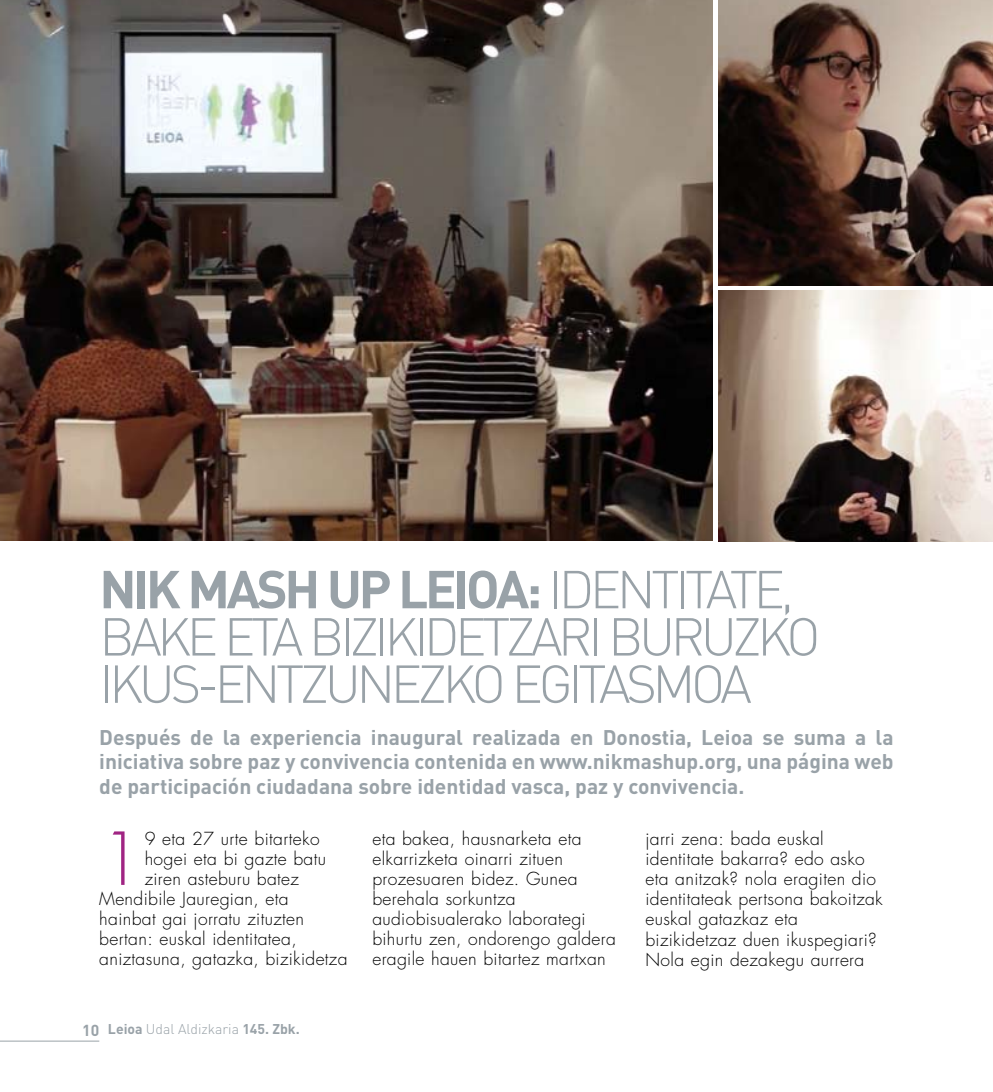
<style>
.page{position:relative;width:993px;height:1092px;background:#fff}
.page>*{position:absolute;margin:0;border:0;box-sizing:border-box;transform-origin:0 0}
.t1{font:300 70.88px "Futura";color:#a02483}
.t2{font:300 52.5px/47.2px "DIN";letter-spacing:-.085em;color:#99a2a8}
.t3{font:700 52.5px "DIN";letter-spacing:-.065em;color:#99a2a8}
.t4{font:700 21px/24.5px "DIN";color:#99a2a8;text-align:justify}
.t5{font:300 17.5px/20.1px "Futura";letter-spacing:.02em;color:#000}
.t6{font:300 14px "DIN";color:#99a2a8}
.s1{font-weight:300}
.s2{font-weight:700;font-size:15.75px}
.s3{font-weight:700}
</style>
<div class="page">
<hr style="left:0;top:1040px;width:99px;height:1px;background:#99a2a8">
<img style="left:0;top:0;width:712px;height:540px">
<img style="left:718px;top:0;width:274px;height:285px">
<img style="left:718px;top:290px;width:274px;height:251px">
<h2 class="t3" style="left:99px;top:555px;width:611px">NIK MASH UP LEIOA: <span class="s1">IDENTITATE</span></h2>
<h2 class="t2" style="left:780px;top:565px;width:15px">,</h2>
<h2 class="t2" style="left:99px;top:612px;width:722px;text-indent:633px">ZKO<br>IKUS-ENTZU NEZKO EGITASMOA</h2>
<p class="t4" style="left:99px;top:723px;width:795px">Después de la experiencia inaugural realizada en Donostia, Leioa se suma a la iniciativa sobre paz y convivencia contenida en www.nikmashup.org, una página web de participación ciudadana sobre identidad vasca, paz y convivencia.</p>
<h1 class="t1" style="left:99px;top:816px;width:45px">1</h1>
<p class="t5" style="left:145px;top:828px;width:176px">9 eta 27 urte bitarteko</p>
<h2 class="t2" style="left:99px;top:612px;width:539px">BAKE ETA BIZIKIDETZARI BURU</h2>
<p class="t5" style="left:372px;top:828px;width:245px">eta bakea, hausnarketa eta elkarrizketa oinarri zituen prozesuaren bidez. Gunea berehala sorkuntza audiobisualerako laborategi bihurtu zen, ondorengo galdera eragile hauen bitartez martxan</p>
<p class="t5" style="left:645px;top:828px;width:239px">jarri zena: bada euskal identitate bakarra? edo asko eta anitzak? nola eragiten dio identitateak pertsona bakoitzak euskal gatazkaz eta bizikidetzaz duen ikuspegiari?<br>Nola egin dezakegu aurrera</p>
<p class="t5" style="left:145px;top:848px;width:183px">hogei eta bi gazte batu</p>
<p class="t5" style="left:145px;top:868px;width:156px">ziren asteburu batez</p>
<p class="t5" style="left:99px;top:889px;width:191px">Mendibile Jauregian, eta</p>
<p class="t5" style="left:99px;top:909px;width:206px">hainbat gai jorratu zituzten</p>
<p class="t5" style="left:99px;top:929px;width:199px">bertan: euskal identitatea,</p>
<p class="t5" style="left:99px;top:949px;width:250px">aniztasuna, gatazka, bizikidetza</p>
<p class="t6" style="left:82px;top:1020px;width:219px"><span class="s2">10</span> <span class="s3">Leioa</span> UDAL ALDIZKARIA <span class="s3">145. Zbk.</span></p>
</div>
